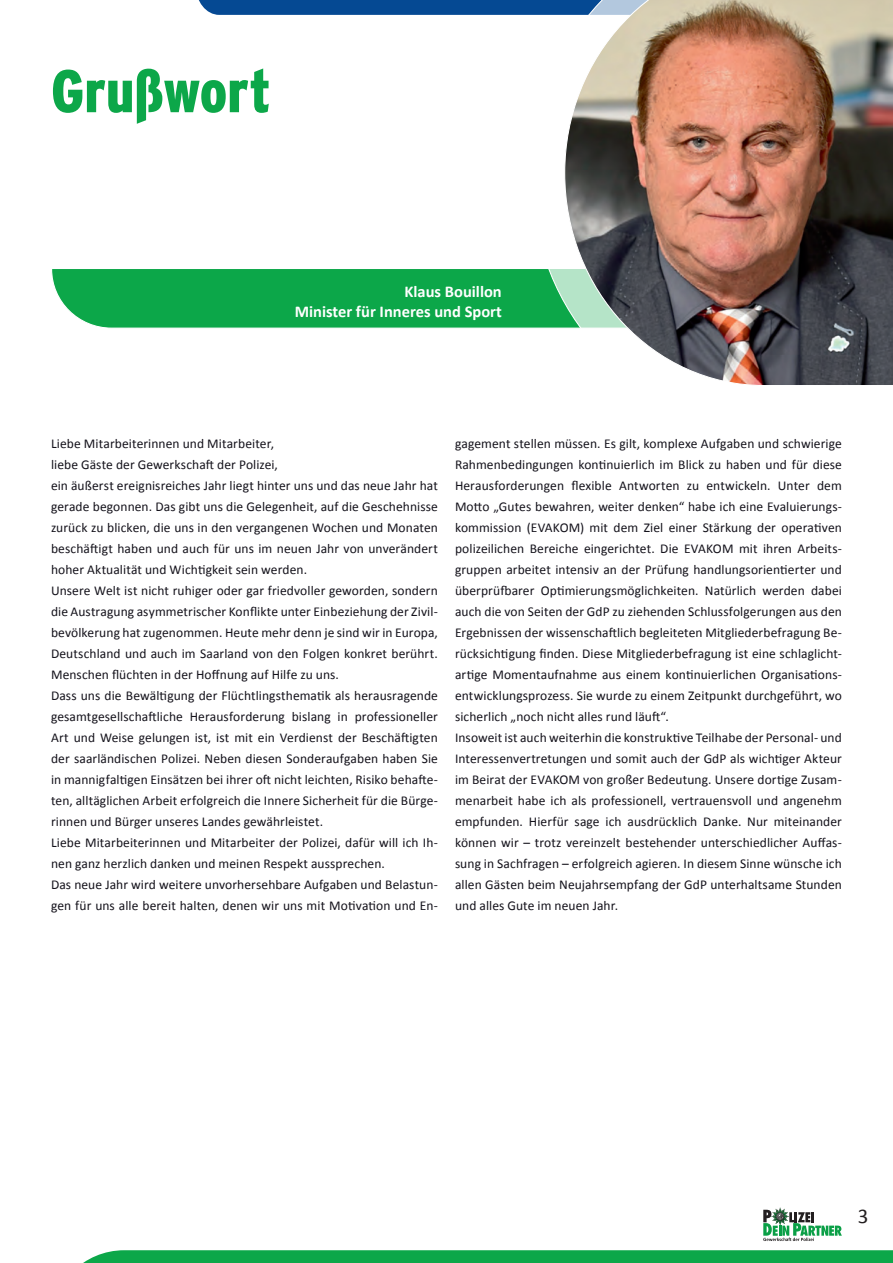
<style>
.page{position:relative;width:893px;height:1263px;background:#fff}
.page>*{position:absolute;margin:0;border:0;box-sizing:border-box;transform-origin:0 0}
.t1{font:900 condensed 60px "Interstate";color:#0ca749}
.t2{font:21px "Calibri";color:#231f20}
.t3{font:700 16.5px/19.5px "Calibri";color:#fff;text-align:right}
.t4{font:13.5px/21px "Calibri";letter-spacing:.005em;color:#14121b}
</style>
<div class="page">
<svg style="left:198px;top:0;width:333px;height:15px;background:#0b4e95"></svg>
<svg style="left:83px;top:1250px;width:810px;height:13px;background:#14aa4f"></svg>
<svg style="left:763px;top:1208px;width:79px;height:33px"></svg>
<div style="left:51px;top:269px;width:480px;height:60px;background:#0ca749"></div>
<svg style="left:531px;top:0;width:33px;height:329px"></svg>
<img style="left:564px;top:0;width:329px;height:385px">
<h1 class="t1" style="left:51px;top:58px;width:221px">Grußwort</h1>
<p class="t3" style="left:295px;top:281px;width:209px">Klaus Bouillon<br>Minister für Inneres und Sport</p>
<p class="t4" style="left:51px;top:432px;width:388px">Liebe Mitarbeiterinnen und Mitarbeiter,<br>liebe Gäste der Gewerkschaft der Polizei,<br>ein äußerst ereignisreiches Jahr liegt hinter uns und das neue Jahr hat gerade begonnen. Das gibt uns die Gelegenheit, auf die Geschehnisse zurück zu blicken, die uns in den vergangenen Wochen und Monaten beschäftigt haben und auch für uns im neuen Jahr von unverändert hoher Aktualität und Wichtigkeit sein werden.<br>Unsere Welt ist nicht ruhiger oder gar friedvoller geworden, sondern die Austragung asymmetrischer Konflikte unter Einbeziehung der Zivil&shy;bevölkerung hat zugenommen. Heute mehr denn je sind wir in Europa, Deutschland und auch im Saarland von den Folgen konkret berührt.<br>Menschen flüchten in der Hoffnung auf Hilfe zu uns.<br>Dass uns die Bewältigung der Flüchtlingsthematik als herausragende gesamtgesellschaftliche Herausforderung bislang in professioneller Art und Weise gelungen ist, ist mit ein Verdienst der Beschäftigten der saarländischen Polizei. Neben diesen Sonderaufgaben haben Sie in mannigfaltigen Einsätzen bei ihrer oft nicht leichten, Risiko behafte&shy;ten, alltäglichen Arbeit erfolgreich die Innere Sicherheit für die Bürge&shy;rinnen und Bürger unseres Landes gewährleistet.<br>Liebe Mitarbeiterinnen und Mitarbeiter der Polizei, dafür will ich Ih&shy;nen ganz herzlich danken und meinen Respekt aussprechen.<br>Das neue Jahr wird weitere unvorhersehbare Aufgaben und Belastun&shy;gen für uns alle bereit halten, denen wir uns mit Motivation und En-</p>
<p class="t4" style="left:455px;top:433px;width:388px">gagement stellen müssen. Es gilt, komplexe Aufgaben und schwierige Rahmenbedingungen kontinuierlich im Blick zu haben und für diese Herausforderungen flexible Antworten zu entwickeln. Unter dem Motto „Gutes bewahren, weiter denken“ habe ich eine Evaluierungs&shy;kommission (EVAKOM) mit dem Ziel einer Stärkung der operativen polizeilichen Bereiche eingerichtet. Die EVAKOM mit ihren Arbeits&shy;gruppen arbeitet intensiv an der Prüfung handlungsorientierter und überprüfbarer Optimierungsmöglichkeiten. Natürlich werden dabei auch die von Seiten der GdP zu ziehenden Schlussfolgerungen aus den Ergebnissen der wissenschaftlich begleiteten Mitgliederbefragung Be&shy;rücksichtigung finden. Diese Mitgliederbefragung ist eine schlaglicht&shy;artige Momentaufnahme aus einem kontinuierlichen Organisations&shy;entwicklungsprozess. Sie wurde zu einem Zeitpunkt durchgeführt, wo sicherlich „noch nicht alles rund läuft“.<br>Insoweit ist auch weiterhin die konstruktive Teilhabe der Personal- und Interessenvertretungen und somit auch der GdP als wichtiger Akteur im Beirat der EVAKOM von großer Bedeutung. Unsere dortige Zusam&shy;menarbeit habe ich als professionell, vertrauensvoll und angenehm empfunden. Hierfür sage ich ausdrücklich Danke. Nur miteinander können wir – trotz vereinzelt bestehender unterschiedlicher Auffas&shy;sung in Sachfragen – erfolgreich agieren. In diesem Sinne wünsche ich allen Gästen beim Neujahrsempfang der GdP unterhaltsame Stunden und alles Gute im neuen Jahr.</p>
<h2 class="t2" style="left:858px;top:1203px;width:12px">3</h2>
</div>
